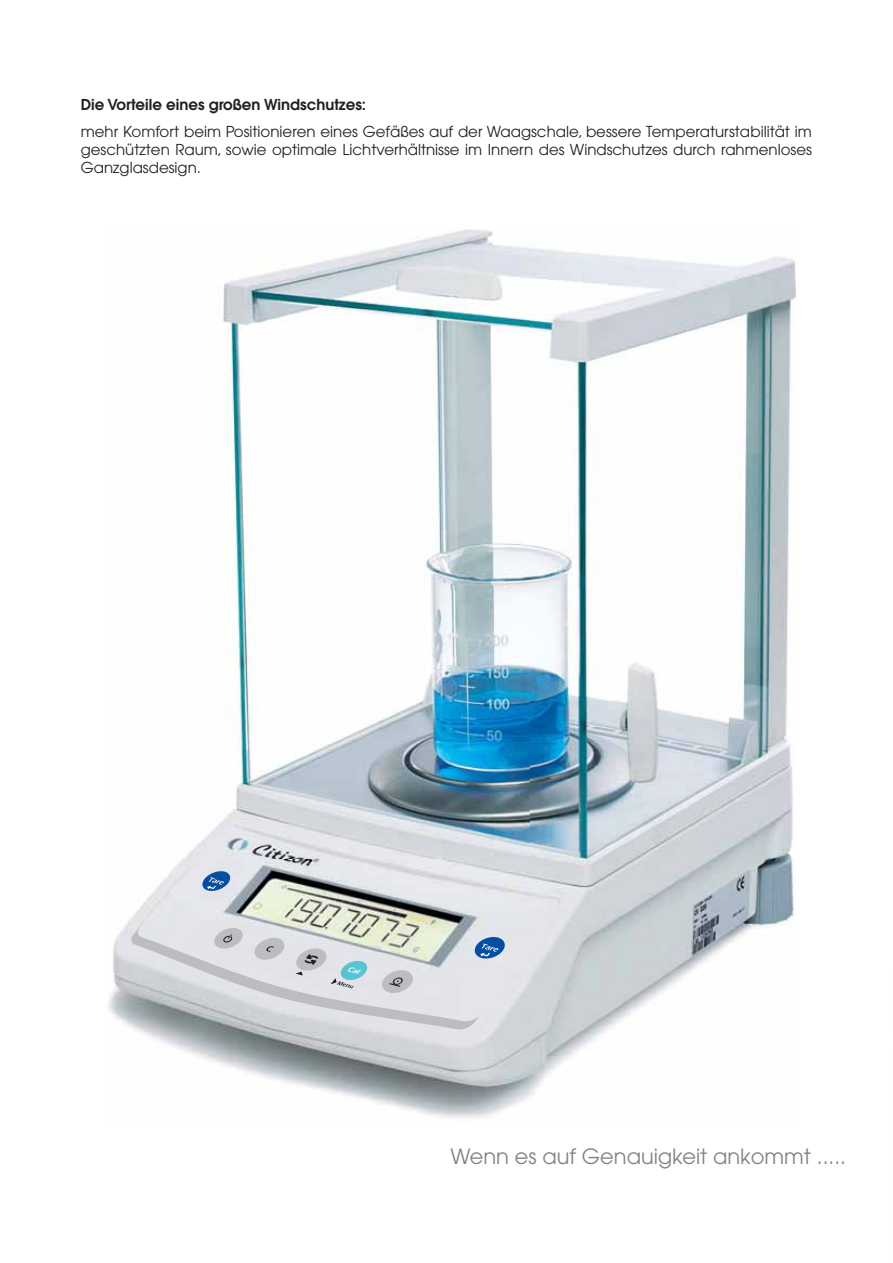
<style>
.page{position:relative;width:893px;height:1263px;background:#fff}
.page>*{position:absolute;margin:0;border:0;box-sizing:border-box;transform-origin:0 0}
.t1{font:21px "Avant Garde";color:#808285}
.t2{font:15px/18px "Avant Garde";color:#231f20;text-align:justify}
.t3{font:600 15px "Avant Garde";color:#231f20}
</style>
<div class="page">
<img style="left:108px;top:230px;width:687px;height:889px">
<svg style="left:201px;top:870px;width:31px;height:22px"></svg>
<svg style="left:130px;top:927px;width:377px;height:103px;background:#cfd2d6"></svg>
<p class="t3" style="left:81px;top:99px;width:287px">Die Vorteile eines großen Windschutzes:</p>
<p class="t2" style="left:81px;top:123px;width:733px">mehr Komfort beim Positionieren eines Gefäßes auf der Waagschale, bessere Temperaturstabilität im geschützten Raum, sowie optimale Lichtverhältnisse im Innern des Windschutzes durch rahmenloses Ganzglasdesign.</p>
<h1 class="t1" style="left:451px;top:1149px;width:397px">Wenn es auf Genauigkeit ankommt .....</h1>
</div>
